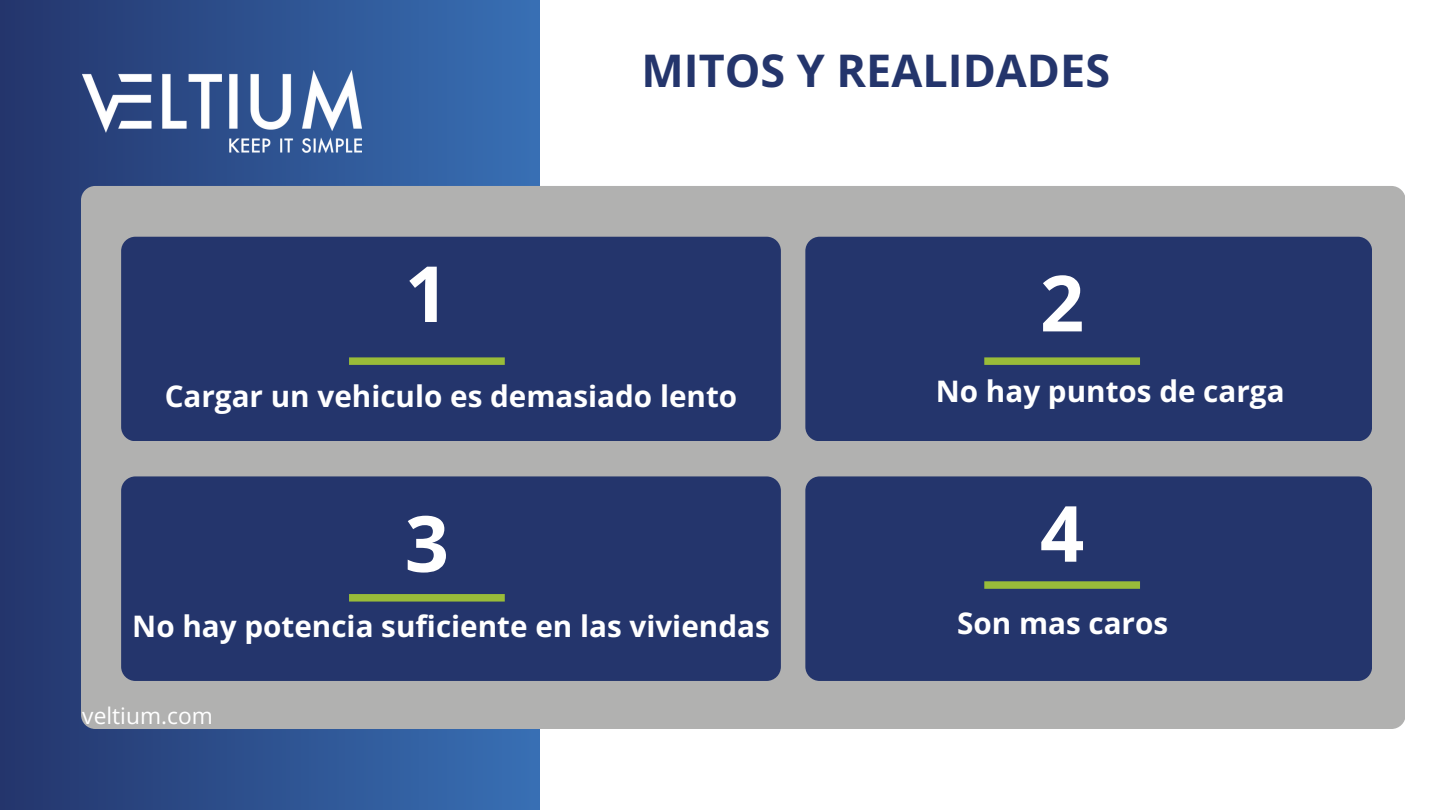
<style>
.page{position:relative;width:1440px;height:810px;background:#fff}
.page>*{position:absolute;margin:0;border:0;box-sizing:border-box;transform-origin:0 0}
.t1{font:700 77.5px "Open Sans";color:#fff}
.t2{font:700 44.9px "Open Sans";color:#24356c}
.t3{font:700 29.7px "Open Sans";color:#fff}
.t4{font:22.8px "Open Sans";color:#fff}
</style>
<div class="page">
<div style="left:0;top:0;width:539px;height:810px;background:linear-gradient(to right,#24356c,#386fb4)"></div>
<div style="left:81px;top:186px;width:1324px;height:543px;background:#b1b1b0"></div>
<div style="left:121px;top:237px;width:660px;height:204px;background:#24356c;border-radius:14px"></div>
<div style="left:121px;top:476px;width:660px;height:205px;background:#24356c;border-radius:14px"></div>
<div style="left:805px;top:237px;width:567px;height:204px;background:#24356c;border-radius:14px"></div>
<div style="left:805px;top:476px;width:567px;height:205px;background:#24356c;border-radius:14px"></div>
<div style="left:349px;top:357px;width:156px;height:8px;background:#99bc39"></div>
<div style="left:349px;top:594px;width:156px;height:8px;background:#99bc39"></div>
<div style="left:984px;top:357px;width:156px;height:8px;background:#99bc39"></div>
<div style="left:984px;top:581px;width:156px;height:8px;background:#99bc39"></div>
<img style="left:82px;top:70px;width:279px;height:83px">
<h1 class="t1" style="left:405px;top:239px;width:46px">1</h1>
<p class="t2" style="left:641px;top:39px;width:470px">MITOS Y REALIDADES</p>
<p class="t1" style="left:1040px;top:249px;width:46px">2</p>
<p class="t3" style="left:165px;top:375px;width:574px">Cargar un vehiculo es demasiado lento</p>
<p class="t1" style="left:405px;top:489px;width:46px">3</p>
<p class="t3" style="left:132px;top:606px;width:639px">No hay potencia suficiente en las viviendas</p>
<p class="t4" style="left:82px;top:699px;width:132px">veltium.com</p>
<h2 class="t3" style="left:936px;top:371px;width:350px">No hay puntos de carga</h2>
<h2 class="t1" style="left:1040px;top:479px;width:46px">4</h2>
<p class="t3" style="left:957px;top:602px;width:213px">Son mas caros</p>
</div>
